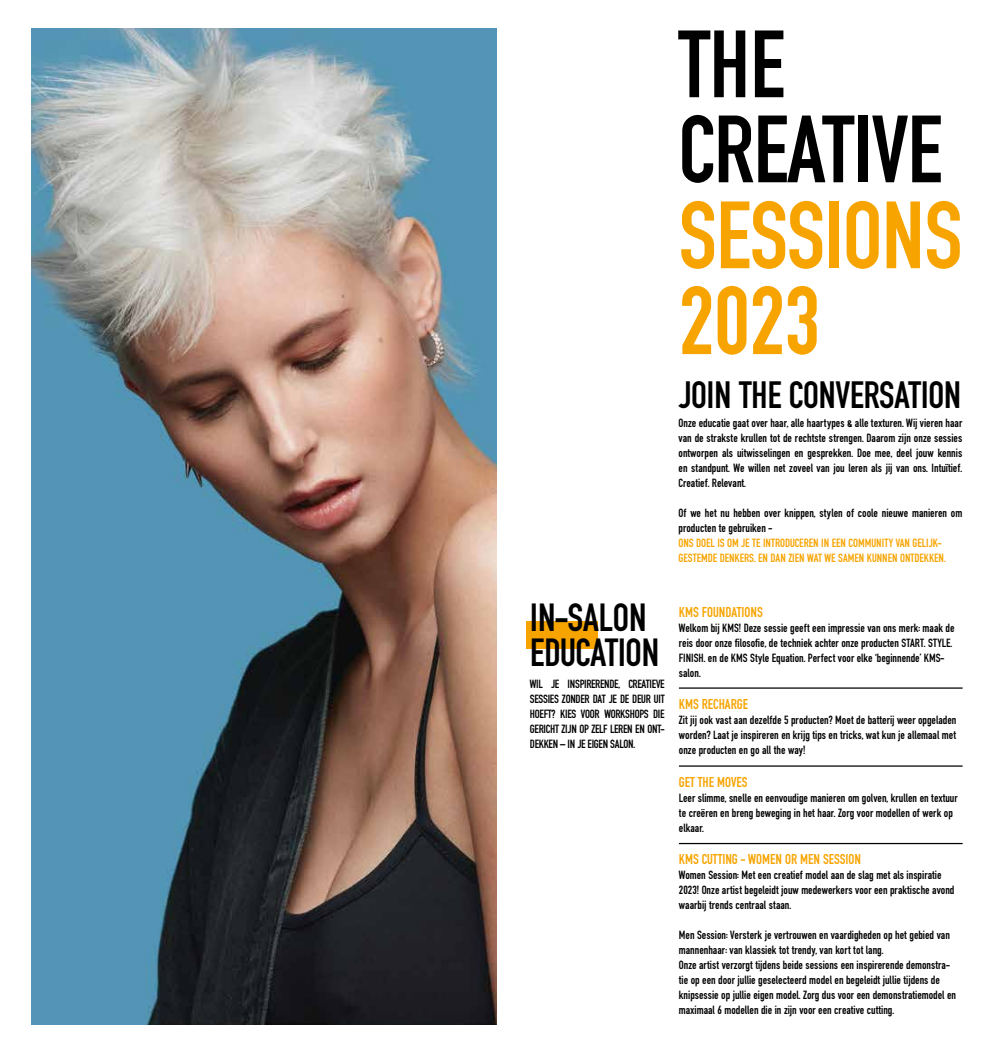
<style>
.page{position:relative;width:993px;height:1053px;background:#fff}
.page>*{position:absolute;margin:0;border:0;box-sizing:border-box;transform-origin:0 0}
.t1{font:101.25px "Engschrift DIND";color:#f7a400}
.t2{font:100px/85px "Engschrift DIND";letter-spacing:-.01em;color:#000}
.t3{font:100px "Engschrift DIND";letter-spacing:-.01em;color:#f7a400}
.t4{font:41.25px/35px "Engschrift DIND";letter-spacing:-.01em;color:#000}
.t5{font:40px "Engschrift DIND";letter-spacing:-.01em;color:#000}
.t6{font:15px "Engschrift DIND";color:#f7a400}
.t7{font:12.5px/15px "Engschrift DIND";color:#000}
.t8{font:12.5px/15px "Engschrift DIND";color:#f7a400}
</style>
<div class="page">
<img style="left:32px;top:28px;width:464px;height:996px">
<div style="left:526px;top:621px;width:71px;height:27px;background:#f7a400"></div>
<hr style="left:678px;top:842px;width:284px;height:2px;background:#000">
<hr style="left:678px;top:765px;width:284px;height:1px;background:#000">
<hr style="left:678px;top:687px;width:284px;height:1px;background:#000">
<h2 class="t2" style="left:678px;top:24px;width:265px">THE<br>CREATIVE</h2>
<h2 class="t3" style="left:678px;top:182px;width:285px">SESSIONS</h2>
<h1 class="t1" style="left:678px;top:267px;width:144px">2023</h1>
<h3 class="t5" style="left:678px;top:373px;width:284px">JOIN THE CONVERSATION</h3>
<p class="t7" style="left:678px;top:415px;width:285px;text-align:justify">Onze educatie gaat over haar, alle haartypes &amp; alle texturen. Wij vieren haar van de strakste krullen tot de rechtste strengen. Daarom zijn onze sessies ontworpen als uitwisselingen en gesprekken. Doe mee, deel jouw kennis en standpunt. We willen net zoveel van jou leren als jij van ons. Intuïtief.<br>Creatief. Relevant.</p>
<p class="t7" style="left:678px;top:505px;width:285px">Of we het nu hebben over knippen, stylen of coole nieuwe manieren om producten te gebruiken -</p>
<p class="t8" style="left:678px;top:535px;width:269px">ONS DOEL IS OM JE TE INTRODUCEREN IN EEN COMMUNITY VAN GELIJK-<br>GESTEMDE DENKERS. EN DAN ZIEN WAT WE SAMEN KUNNEN ONTDEKKEN.</p>
<h3 class="t4" style="left:530px;top:601px;width:131px">IN-SALON<br>EDUCATION</h3>
<p class="t6" style="left:678px;top:603px;width:85px">KMS FOUNDATIONS</p>
<p class="t7" style="left:678px;top:620px;width:277px">Welkom bij KMS! Deze sessie geeft een impressie van ons merk: maak de reis door onze filosofie, de techniek achter onze producten START. STYLE.<br>FINISH. en de KMS Style Equation. Perfect voor elke ‘beginnende’ KMS&shy;salon.</p>
<p class="t6" style="left:678px;top:696px;width:71px">KMS RECHARGE</p>
<p class="t7" style="left:678px;top:712px;width:279px;text-align:justify">Zit jij ook vast aan dezelfde 5 producten? Moet de batterij weer opgeladen worden? Laat je inspireren en krijg tips en tricks, wat kun je allemaal met onze producten en go all the way!</p>
<p class="t6" style="left:678px;top:773px;width:70px">GET THE MOVES</p>
<p class="t7" style="left:678px;top:790px;width:280px">Leer slimme, snelle en eenvoudige manieren om golven, krullen en textuur te creëren en breng beweging in het haar. Zorg voor modellen of werk op elkaar.</p>
<p class="t6" style="left:678px;top:851px;width:184px">KMS CUTTING - WOMEN OR MEN SESSION</p>
<p class="t7" style="left:678px;top:867px;width:277px">Women Session: Met een creatief model aan de slag met als inspiratie<br>2023! Onze artist begeleidt jouw medewerkers voor een praktische avond waarbij trends centraal staan.</p>
<p class="t7" style="left:678px;top:927px;width:279px">Men Session: Versterk je vertrouwen en vaardigheden op het gebied van mannenhaar: van klassiek tot trendy, van kort tot lang.<br>Onze artist verzorgt tijdens beide sessions een inspirerende demonstra&shy;tie op een door jullie geselecteerd model en begeleidt jullie tijdens de knipsessie op jullie eigen model. Zorg dus voor een demonstratiemodel en maximaal 6 modellen die in zijn voor een creative cutting.</p>
<p class="t7" style="left:530px;top:676px;width:136px;text-align:justify">WIL JE INSPIRERENDE, CREATIEVE SESSIES ZONDER DAT JE DE DEUR UIT HOEFT? KIES VOOR WORKSHOPS DIE GERICHT ZIJN OP ZELF LEREN EN ONT-DEKKEN – IN JE EIGEN SALON.</p>
</div>
